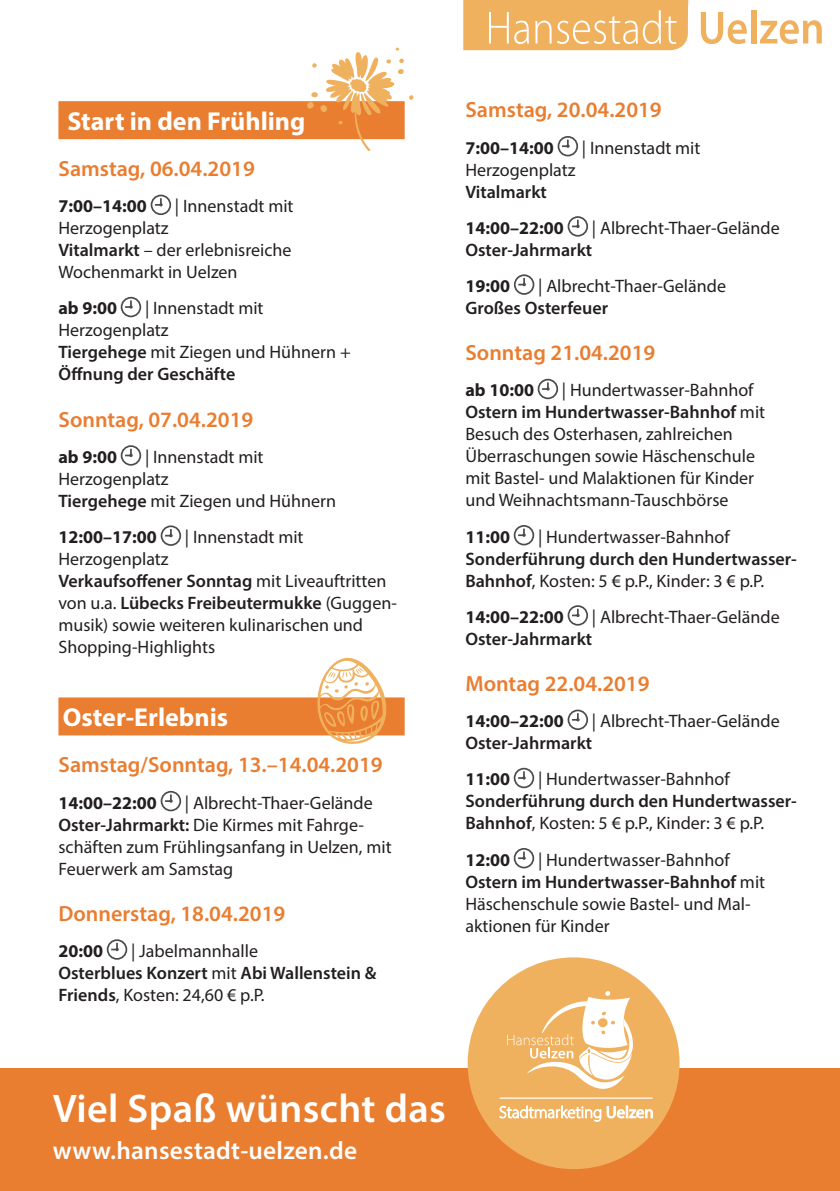
<style>
.page{position:relative;width:840px;height:1191px;background:#fff}
.page>*{position:absolute;margin:0;border:0;box-sizing:border-box;transform-origin:0 0}
.t1{font:600 40px "Myriad Pro";letter-spacing:.01em;color:#fff}
.t2{font:700 26px "Myriad Pro";color:#fff}
.t3{font:600 25.4px "Myriad Pro";letter-spacing:.01em;color:#fff}
.t4{font:600 22px "Myriad Pro";color:#e97d30}
.t5{font:18px/22px "Myriad Pro";color:#231f20}
.t6{font:700 18px "Myriad Pro";color:#231f20}
.t7{font:600 18px/22px "Myriad Pro";color:#231f20}
.s1{font-weight:600}
.s2{font-weight:400}
</style>
<div class="page">
<div style="left:557px;top:136px;width:20px;height:20px;border:2px solid #4b4c4d;border-radius:50%"></div>
<svg style="left:560px;top:138px;width:9px;height:10px"></svg>
<div style="left:567px;top:216px;width:20px;height:21px;border:2px solid #4b4c4d;border-radius:50%"></div>
<svg style="left:570px;top:218px;width:9px;height:10px"></svg>
<div style="left:513px;top:274px;width:21px;height:21px;border:2px solid #4b4c4d;border-radius:50%"></div>
<svg style="left:516px;top:276px;width:9px;height:10px"></svg>
<div style="left:537px;top:379px;width:21px;height:20px;border:2px solid #4b4c4d;border-radius:50%"></div>
<svg style="left:540px;top:380px;width:9px;height:11px"></svg>
<div style="left:513px;top:525px;width:21px;height:20px;border:2px solid #4b4c4d;border-radius:50%"></div>
<svg style="left:516px;top:527px;width:9px;height:10px"></svg>
<div style="left:567px;top:605px;width:20px;height:20px;border:2px solid #4b4c4d;border-radius:50%"></div>
<svg style="left:570px;top:607px;width:9px;height:10px"></svg>
<div style="left:567px;top:709px;width:20px;height:21px;border:2px solid #4b4c4d;border-radius:50%"></div>
<svg style="left:570px;top:711px;width:9px;height:10px"></svg>
<div style="left:513px;top:768px;width:21px;height:20px;border:2px solid #4b4c4d;border-radius:50%"></div>
<svg style="left:516px;top:769px;width:9px;height:10px"></svg>
<div style="left:513px;top:848px;width:21px;height:20px;border:2px solid #4b4c4d;border-radius:50%"></div>
<svg style="left:516px;top:850px;width:9px;height:10px"></svg>
<svg style="left:463px;top:0;width:225px;height:50px;background:#f1b96e"></svg>
<svg style="left:700px;top:12px;width:46px;height:32px"></svg>
<div style="left:750px;top:10px;width:5px;height:33px;background:#f0b15e"></div>
<svg style="left:760px;top:20px;width:61px;height:24px"></svg>
<div style="left:0;top:1068px;width:839px;height:123px;background:#e97d30"></div>
<div style="left:58px;top:101px;width:346px;height:38px;background:#e97d30"></div>
<div style="left:58px;top:697px;width:346px;height:38px;background:#e97d30"></div>
<div style="left:150px;top:195px;width:21px;height:20px;border:2px solid #4b4c4d;border-radius:50%"></div>
<svg style="left:153px;top:196px;width:10px;height:10px"></svg>
<div style="left:121px;top:297px;width:20px;height:20px;border:2px solid #4b4c4d;border-radius:50%"></div>
<svg style="left:123px;top:299px;width:10px;height:10px"></svg>
<div style="left:121px;top:445px;width:20px;height:21px;border:2px solid #4b4c4d;border-radius:50%"></div>
<svg style="left:123px;top:447px;width:10px;height:10px"></svg>
<div style="left:160px;top:525px;width:21px;height:21px;border:2px solid #4b4c4d;border-radius:50%"></div>
<svg style="left:163px;top:527px;width:10px;height:10px"></svg>
<div style="left:160px;top:791px;width:21px;height:20px;border:2px solid #4b4c4d;border-radius:50%"></div>
<svg style="left:163px;top:792px;width:10px;height:11px"></svg>
<div style="left:107px;top:939px;width:20px;height:20px;border:2px solid #4b4c4d;border-radius:50%"></div>
<svg style="left:109px;top:941px;width:10px;height:10px"></svg>
<div style="left:467px;top:957px;width:212px;height:212px;background:#f0b15e;border-radius:50%"></div>
<svg style="left:499px;top:991px;width:153px;height:130px"></svg>
<hr style="left:499px;top:1097px;width:153px;height:1px;background:#fff">
<div style="left:307px;top:102px;width:7px;height:7px;background:#f0b15e;border-radius:3px"></div>
<svg style="left:311px;top:48px;width:102px;height:103px"></svg>
<svg style="left:317px;top:657px;width:70px;height:87px"></svg>
<p class="t2" style="left:67px;top:104px;width:239px">Start in den Frühling</p>
<p class="t4" style="left:58px;top:155px;width:198px">Samstag, 06.04.2019</p>
<p class="t6" style="left:58px;top:194px;width:90px">7:00–14:00</p>
<p class="t5" style="left:175px;top:195px;width:120px">| Innenstadt mit</p>
<p class="t5" style="left:58px;top:217px;width:234px">Herzogenplatz<br><span class="s1">Vitalmarkt</span> – der erlebnisreiche<br>Wochenmarkt in Uelzen</p>
<p class="t6" style="left:58px;top:297px;width:60px">ab 9:00</p>
<p class="t5" style="left:58px;top:297px;width:293px;text-indent:86px">| Innenstadt mit<br>Herzogenplatz<br><span class="s1">Tiergehege</span> mit Ziegen und Hühnern +<br><span class="s1">Öffnung der Geschäfte</span></p>
<p class="t4" style="left:58px;top:405px;width:196px">Sonntag, 07.04.2019</p>
<p class="t6" style="left:58px;top:445px;width:60px">ab 9:00</p>
<p class="t5" style="left:58px;top:445px;width:279px;text-indent:86px">| Innenstadt mit<br>Herzogenplatz<br><span class="s1">Tiergehege</span> mit Ziegen und Hühnern</p>
<p class="t6" style="left:58px;top:525px;width:100px">12:00–17:00</p>
<p class="t5" style="left:185px;top:526px;width:120px">| Innenstadt mit</p>
<p class="t5" style="left:58px;top:548px;width:340px">Herzogenplatz<br><span class="s1">Verkaufsoffener Sonntag</span> mit Liveauftritten von u.a. <span class="s1">Lübecks Freibeutermukke</span> (Guggen&shy;musik) sowie weiteren kulinarischen und Shopping-Highlights</p>
<p class="t2" style="left:63px;top:700px;width:167px">Oster-Erlebnis</p>
<p class="t4" style="left:58px;top:751px;width:325px">Samstag/Sonntag, 13.–14.04.2019</p>
<p class="t6" style="left:58px;top:790px;width:100px">14:00–22:00</p>
<p class="t5" style="left:58px;top:791px;width:334px;text-indent:126px">| Albrecht-Thaer-Gelände <span class="s1">Oster-Jahrmarkt:</span> Die Kirmes mit Fahrge&shy;schäften zum Frühlingsanfang in Uelzen, mit Feuerwerk am Samstag</p>
<p class="t4" style="left:58px;top:899px;width:228px">Donnerstag, 18.04.2019</p>
<p class="t6" style="left:58px;top:939px;width:46px">20:00</p>
<p class="t7" style="left:58px;top:939px;width:319px;text-indent:73px"><span class="s2">| Jabelmannhalle<br></span>Osterblues Konzert <span class="s2">mit</span> Abi Wallenstein &amp;<br>Friends<span class="s2">, Kosten: 24,60 € p.P.</span></p>
<p class="t4" style="left:465px;top:96px;width:198px">Samstag, 20.04.2019</p>
<p class="t6" style="left:465px;top:136px;width:90px">7:00–14:00</p>
<p class="t5" style="left:581px;top:136px;width:120px">| Innenstadt mit</p>
<p class="t5" style="left:465px;top:158px;width:112px">Herzogenplatz<br><span class="s1">Vitalmarkt</span></p>
<p class="t6" style="left:465px;top:216px;width:100px">14:00–22:00</p>
<p class="t5" style="left:465px;top:216px;width:316px;text-indent:126px">| Albrecht-Thaer-Gelände<br><span class="s1">Oster-Jahrmarkt</span></p>
<p class="t6" style="left:465px;top:274px;width:46px">19:00</p>
<p class="t5" style="left:465px;top:275px;width:262px;text-indent:73px">| Albrecht-Thaer-Gelände<br><span class="s1">Großes Osterfeuer</span></p>
<p class="t4" style="left:465px;top:339px;width:191px">Sonntag 21.04.2019</p>
<p class="t6" style="left:465px;top:378px;width:70px">ab 10:00</p>
<p class="t5" style="left:465px;top:379px;width:301px;text-indent:96px">| Hundertwasser-Bahnhof <span class="s1">Ostern im Hundertwasser-Bahnhof</span> mit Besuch des Osterhasen, zahlreichen Überraschungen sowie Häschenschule mit Bastel- und Malaktionen für Kinder und Weihnachtsmann-Tauschbörse</p>
<p class="t6" style="left:465px;top:525px;width:46px">11:00</p>
<p class="t5" style="left:465px;top:525px;width:333px;text-indent:73px">| Hundertwasser-Bahnhof<br><span class="s1">Sonderführung durch den Hundertwasser-<br>Bahnhof</span>, Kosten: 5 € p.P., Kinder: 3 € p.P.</p>
<p class="t6" style="left:465px;top:605px;width:100px">14:00–22:00</p>
<p class="t5" style="left:465px;top:605px;width:316px;text-indent:126px">| Albrecht-Thaer-Gelände<br><span class="s1">Oster-Jahrmarkt</span></p>
<p class="t4" style="left:465px;top:669px;width:185px">Montag 22.04.2019</p>
<p class="t6" style="left:465px;top:709px;width:100px">14:00–22:00</p>
<p class="t5" style="left:465px;top:710px;width:316px;text-indent:126px">| Albrecht-Thaer-Gelände<br><span class="s1">Oster-Jahrmarkt</span></p>
<p class="t6" style="left:465px;top:767px;width:46px">11:00</p>
<p class="t5" style="left:465px;top:768px;width:333px;text-indent:73px">| Hundertwasser-Bahnhof<br><span class="s1">Sonderführung durch den Hundertwasser-<br>Bahnhof</span>, Kosten: 5 € p.P., Kinder: 3 € p.P.</p>
<p class="t6" style="left:465px;top:847px;width:46px">12:00</p>
<p class="t5" style="left:465px;top:848px;width:301px;text-indent:73px">| Hundertwasser-Bahnhof<br><span class="s1">Ostern im Hundertwasser-Bahnhof</span> mit<br>Häschenschule sowie Bastel- und Mal&shy;aktionen für Kinder</p>
<p class="t1" style="left:53px;top:1083px;width:394px">Viel Spaß wünscht das</p>
<p class="t3" style="left:53px;top:1134px;width:306px">www.hansestadt-uelzen.de</p>
</div>
